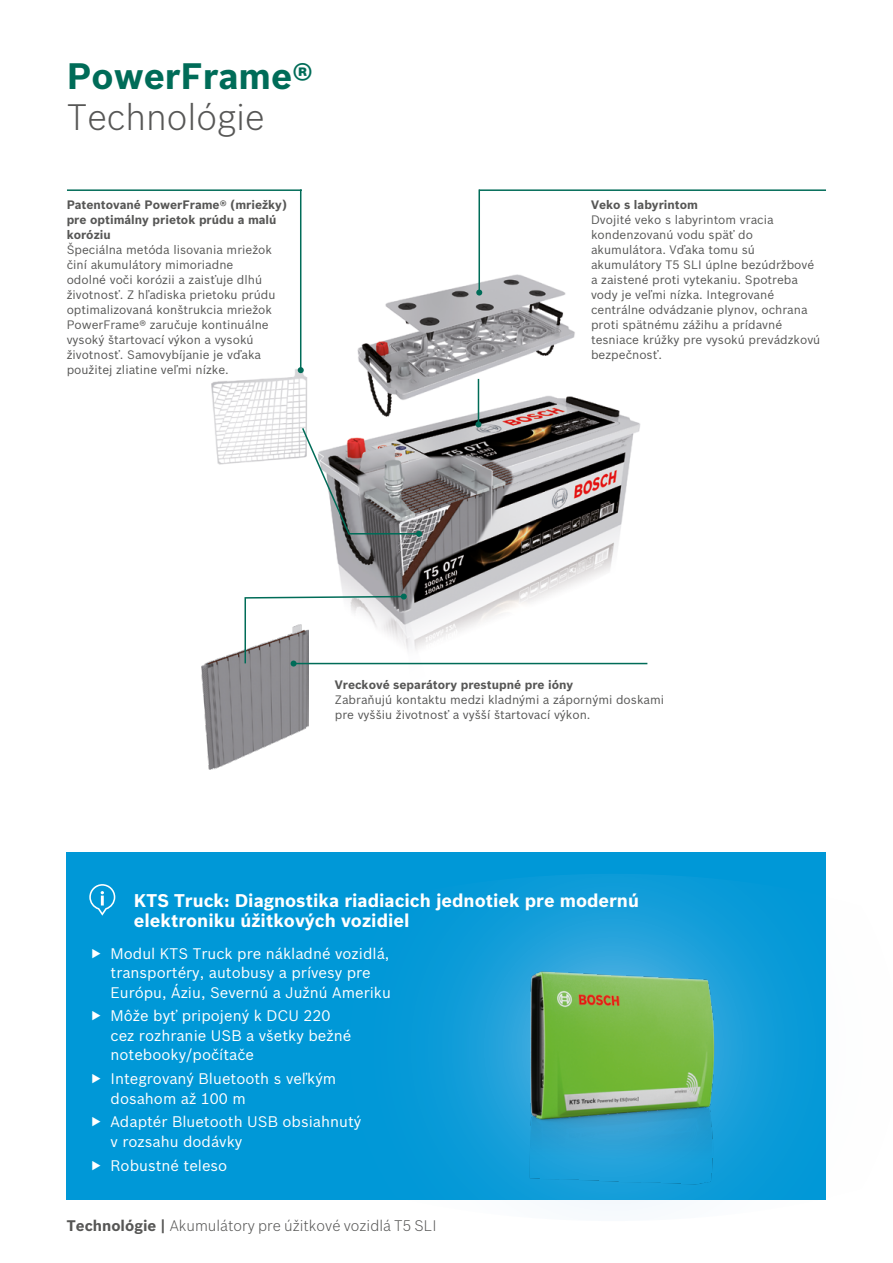
<style>
.page{position:relative;width:893px;height:1263px;background:#fff}
.page>*{position:absolute;margin:0;border:0;box-sizing:border-box;transform-origin:0 0}
.t1{font:700 36px "Bosch Sans";color:#006c58}
.t2{font:300 36px "Bosch Sans";color:#575756}
.t3{font:700 18px/20.4px "Bosch Sans";color:#fff}
.t4{font:15px/19.5px "Bosch Sans";color:#fff}
.t5{font:300 15px "Bosch Sans";color:#575756}
.t6{font:12px/15px "Bosch Sans";color:#575756}
.t7{font:700 12px/15px "Bosch Sans";color:#575756}
.s1{font-weight:700}
</style>
<div class="page">
<img style="left:211px;top:355px;width:96px;height:110px">
<div style="left:67px;top:852px;width:759px;height:348px;background:#0098d7"></div>
<svg style="left:433px;top:874px;width:361px;height:320px;fill:#0e9cd8"></svg>
<img style="left:334px;top:274px;width:314px;height:391px">
<svg style="left:89px;top:884px;width:26px;height:32px"></svg>
<img style="left:202px;top:649px;width:107px;height:121px">
<hr style="left:294px;top:663px;width:353px;height:1px;background:#006c58">
<svg style="left:244px;top:593px;width:163px;height:73px"></svg>
<hr style="left:67px;top:189px;width:235px;height:2px;background:#006c58">
<hr style="left:300px;top:189px;width:1px;height:181px;background:#006c58">
<svg style="left:298px;top:367px;width:6px;height:6px"></svg>
<svg style="left:301px;top:426px;width:121px;height:111px"></svg>
<hr style="left:478px;top:379px;width:1px;height:45px;background:#006c58">
<svg style="left:475px;top:421px;width:6px;height:6px"></svg>
<hr style="left:478px;top:189px;width:2px;height:104px;background:#006c58">
<svg style="left:476px;top:290px;width:6px;height:6px"></svg>
<hr style="left:479px;top:189px;width:347px;height:2px;background:#006c58">
<img style="left:508px;top:947px;width:219px;height:259px">
<p class="t1" style="left:67px;top:49px;width:248px">PowerFrame®</p>
<p class="t2" style="left:67px;top:92px;width:199px">Technológie</p>
<p class="t7" style="left:67px;top:197px;width:222px">Patentované PowerFrame® (mriežky) pre optimálny prietok prúdu a malú koróziu</p>
<p class="t6" style="left:67px;top:241px;width:210px">Špeciálna metóda lisovania mriežok činí akumulátory mimoriadne odolné voči korózii a zaisťuje dlhú životnosť. Z hľadiska prietoku prúdu optimalizovaná konštrukcia mriežok PowerFrame® zaručuje kontinuálne vysoký štartovací výkon a vysokú životnosť. Samovybíjanie je vďaka použitej zliatine veľmi nízke.</p>
<p class="t7" style="left:591px;top:197px;width:108px">Veko s labyrintom</p>
<p class="t6" style="left:591px;top:211px;width:231px">Dvojité veko s labyrintom vracia kondenzovanú vodu späť do akumulátora. Vďaka tomu sú akumulátory T5 SLI úplne bezúdržbové a zaistené proti vytekaniu. Spotreba vody je veľmi nízka. Integrované centrálne odvádzanie plynov, ochrana proti spätnému zážihu a prídavné tesniace krúžky pre vysokú prevádzkovú bezpečnosť.</p>
<p class="t7" style="left:335px;top:677px;width:240px">Vreckové separátory prestupné pre ióny</p>
<p class="t6" style="left:335px;top:692px;width:331px">Zabraňujú kontaktu medzi kladnými a zápornými doskami pre vyššiu životnosť a vyšší štartovací výkon.</p>
<p class="t3" style="left:134px;top:889px;width:506px">KTS Truck: Diagnostika riadiacich jednotiek pre modernú elektroniku úžitkových vozidiel</p>
<p class="t4" style="left:111px;top:942px;width:282px">Modul KTS Truck pre nákladné vozidlá, transportéry, autobusy a prívesy pre<br>Európu, Áziu, Severnú a Južnú Ameriku</p>
<p class="t4" style="left:111px;top:1005px;width:242px">Môže byť pripojený k DCU 220 cez rozhranie USB a všetky bežné notebooky/počítače</p>
<p class="t4" style="left:111px;top:1068px;width:227px">Integrovaný Bluetooth s veľkým dosahom až 100 m</p>
<p class="t4" style="left:111px;top:1111px;width:252px">Adaptér Bluetooth USB obsiahnutý v rozsahu dodávky</p>
<p class="t4" style="left:111px;top:1154px;width:118px">Robustné teleso</p>
<p class="t5" style="left:67px;top:1215px;width:371px"><span class="s1">Technológie |</span> Akumulátory pre úžitkové vozidlá T5 SLI</p>
</div>
